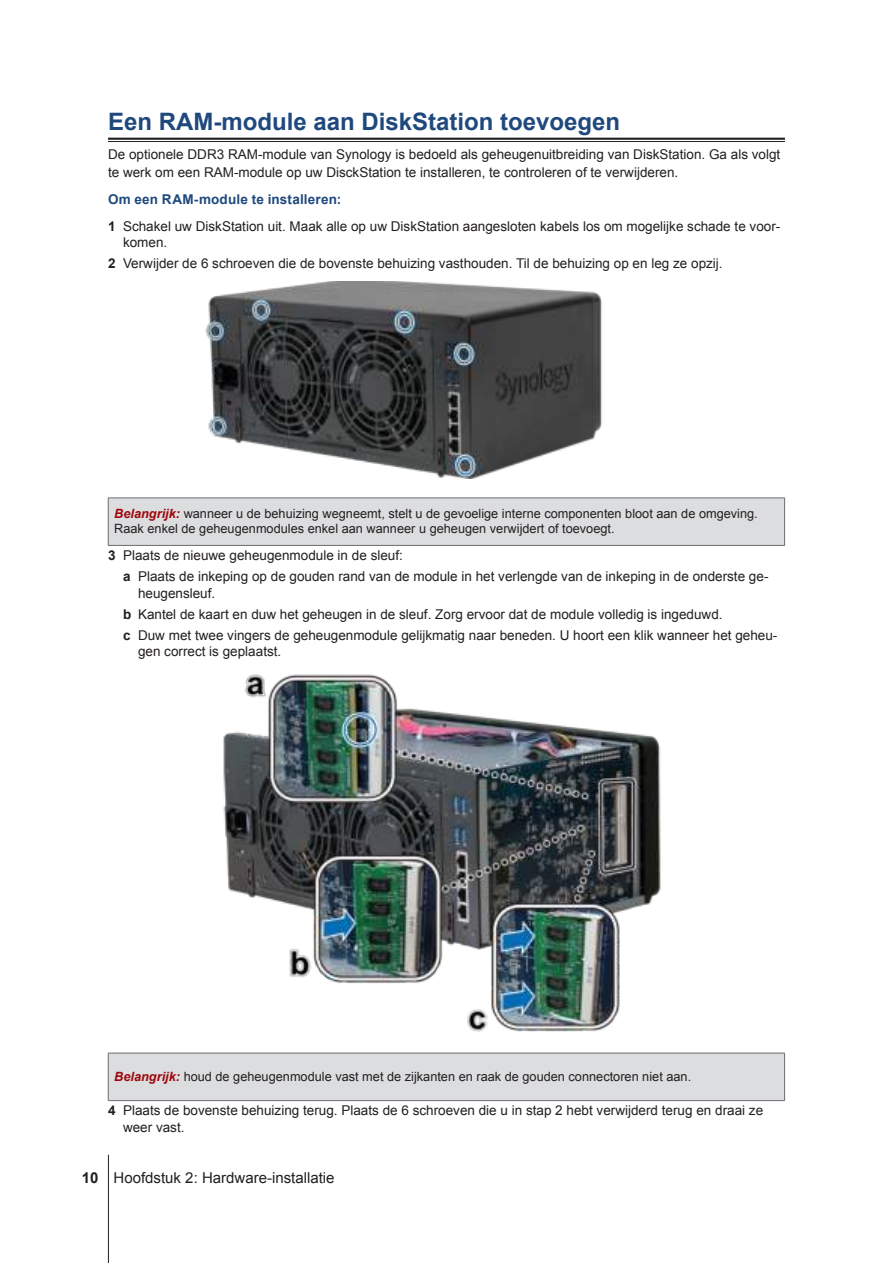
<style>
.page{position:relative;width:893px;height:1263px;background:#fff}
.page>*{position:absolute;margin:0;border:0;box-sizing:border-box;transform-origin:0 0}
.t1{font:700 24px "Arial";color:#1f497d}
.t2{font:15px "Arial";color:#231f20}
.t3{font:13.5px/21px "Arial";color:#231f20}
.t4{font:12.75px/15px "Arial";color:#231f20}
.s1{font-weight:700;color:#1f497d}
.s2{font-weight:700}
.s3{font-weight:700;font-style:italic;color:#9d070d}
</style>
<div class="page">
<hr style="left:108px;top:1155px;width:1px;height:108px;background:#231f20">
<hr style="left:108px;top:138px;width:677px;height:2px;background:#231f20">
<hr style="left:108px;top:141px;width:677px;height:1px;background:#231f20">
<img style="left:205px;top:282px;width:397px;height:196px">
<div style="left:108px;top:498px;width:677px;height:47px;background:#dcdddf"></div>
<hr style="left:108px;top:498px;width:1px;height:47px;background:#6d6e71">
<hr style="left:784px;top:498px;width:1px;height:47px;background:#6d6e71">
<hr style="left:108px;top:498px;width:677px;height:1px;background:#6d6e71">
<hr style="left:108px;top:545px;width:677px;height:1px;background:#6d6e71">
<img style="left:223px;top:674px;width:438px;height:358px">
<div style="left:108px;top:1053px;width:677px;height:47px;background:#dcdddf"></div>
<hr style="left:108px;top:1053px;width:1px;height:47px;background:#6d6e71">
<hr style="left:784px;top:1053px;width:1px;height:47px;background:#6d6e71">
<hr style="left:108px;top:1053px;width:677px;height:1px;background:#6d6e71">
<hr style="left:108px;top:1100px;width:677px;height:1px;background:#6d6e71">
<h1 class="t1" style="left:108px;top:105px;width:514px">Een RAM-module aan DiskStation toevoegen</h1>
<p class="t3" style="left:108px;top:145px;width:674px;line-height:18px">De optionele DDR3 RAM-module van Synology is bedoeld als geheugenuitbreiding van DiskStation. Ga als volgt te werk om een RAM-module op uw DisckStation te installeren, te controleren of te verwijderen.</p>
<p class="t3" style="left:108px;top:185px;width:674px;line-height:27px"><span class="s1">Om een RAM-module te installeren:<br></span><span class="s2">1</span> Schakel uw DiskStation uit. Maak alle op uw DiskStation aangesloten kabels los om mogelijke schade te voor-</p>
<p class="t3" style="left:108px;top:232px;width:616px;text-indent:15px">komen.<br><span class="s2">2</span> Verwijder de 6 schroeven die de bovenste behuizing vasthouden. Til de behuizing op en leg ze opzij.</p>
<p class="t4" style="left:114px;top:506px;width:645px"><span class="s3">Belangrijk:</span> wanneer u de behuizing wegneemt, stelt u de gevoelige interne componenten bloot aan de omgeving.<br>Raak enkel de geheugenmodules enkel aan wanneer u geheugen verwijdert of toevoegt.</p>
<p class="t3" style="left:123px;top:545px;width:647px;text-indent:-15px"><span class="s2">3</span> Plaats de nieuwe geheugenmodule in de sleuf:<br><span class="s2">a</span> Plaats de inkeping op de gouden rand van de module in het verlengde van de inkeping in de onderste ge-</p>
<p class="t3" style="left:123px;top:583px;width:656px;text-indent:15px">heugensleuf.<br><span class="s2">b</span> Kantel de kaart en duw het geheugen in de sleuf. Zorg ervoor dat de module volledig is ingeduwd.<br><span class="s2">c</span> Duw met twee vingers de geheugenmodule gelijkmatig naar beneden. U hoort een klik wanneer het geheu-</p>
<p class="t3" style="left:138px;top:641px;width:145px">gen correct is geplaatst.</p>
<p class="t4" style="left:114px;top:1069px;width:578px"><span class="s3">Belangrijk:</span> houd de geheugenmodule vast met de zijkanten en raak de gouden connectoren niet aan.</p>
<p class="t3" style="left:123px;top:1102px;width:642px;line-height:16.5px;text-indent:-15px"><span class="s2">4</span> Plaats de bovenste behuizing terug. Plaats de 6 schroeven die u in stap 2 hebt verwijderd terug en draai ze weer vast.</p>
<p class="t2" style="left:82px;top:1168px;width:254px"><span class="s2">10</span> Hoofdstuk 2: Hardware-installatie</p>
</div>
